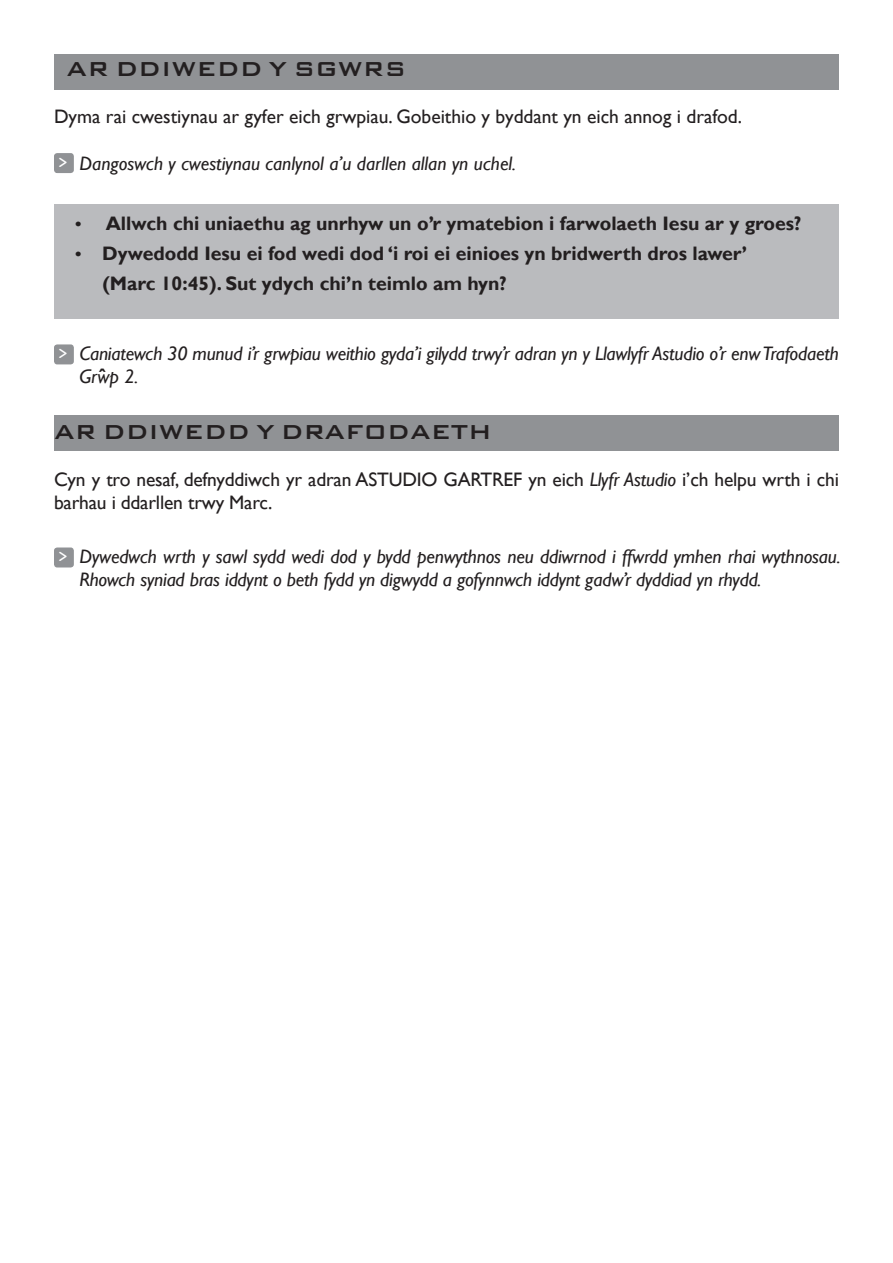
<style>
.page{position:relative;width:893px;height:1263px;background:#fff}
.page>*{position:absolute;margin:0;border:0;box-sizing:border-box;transform-origin:0 0}
.t1{font:500 27px "Bank Gothic Md BT";color:#231f20}
.t2{font:italic 19.5px/23.4px "Gill Sans";letter-spacing:-.01em;color:#231f20}
.t3{font:19.5px/23.4px "Gill Sans";letter-spacing:-.01em;color:#231f20}
.t4{font:700 19.5px "Gill Sans";color:#231f20}
.t5{font:13.5px "OCRA Std";color:#fff}
.s1{font-family:"Times New Roman";font-size:18px}
.s2{font-style:italic}
</style>
<div class="page">
<div style="left:54px;top:416px;width:785px;height:35px;background:#909295"></div>
<div style="left:54px;top:54px;width:785px;height:35px;background:#909295"></div>
<div style="left:54px;top:205px;width:785px;height:114px;background:#babbbe"></div>
<div style="left:54px;top:153px;width:20px;height:20px;background:#909295;border-radius:3px"></div>
<div style="left:54px;top:344px;width:20px;height:20px;background:#909295;border-radius:3px"></div>
<div style="left:54px;top:547px;width:20px;height:20px;background:#909295;border-radius:3px"></div>
<p class="t1" style="left:67px;top:54px;width:341px">AR DDIWEDD Y SGWRS</p>
<p class="t3" style="left:54px;top:105px;width:690px">Dyma rai cwestiynau ar gyfer eich grwpiau. Gobeithio y byddant yn eich annog i drafod.</p>
<p class="t2" style="left:80px;top:152px;width:438px">Dangoswch y cwestiynau canlynol a’u darllen allan yn uchel.</p>
<p class="t5" style="left:58px;top:156px;width:11px">&gt;</p>
<p class="t4" style="left:75px;top:211px;width:728px"><span class="s1">•</span> Allwch chi uniaethu ag unrhyw un o’r ymatebion i farwolaeth Iesu ar y groes?</p>
<p class="t4" style="left:75px;top:241px;width:673px"><span class="s1">•</span> Dywedodd Iesu ei fod wedi dod ‘i roi ei einioes yn bridwerth dros lawer’</p>
<p class="t4" style="left:102px;top:271px;width:406px">(Marc 10:45). Sut ydych chi’n teimlo am hyn?</p>
<p class="t2" style="left:80px;top:342px;width:761px">Caniatewch 30 munud i’r grwpiau weithio gyda’i gilydd trwy’r adran yn y Llawlyfr Astudio o’r enw Trafodaeth<br>Grwp 2.</p>
<p class="t1" style="left:54px;top:417px;width:439px">AR DDIWEDD Y DRAFODAETH</p>
<p class="t3" style="left:54px;top:468px;width:786px">Cyn y tro nesaf, defnyddiwch yr adran ASTUDIO GARTREF yn eich <span class="s2">Llyfr Astudio</span> i’ch helpu wrth i chi barhau i ddarllen trwy Marc.</p>
<p class="t2" style="left:80px;top:545px;width:763px">Dywedwch wrth y sawl sydd wedi dod y bydd penwythnos neu ddiwrnod i ffwrdd ymhen rhai wythnosau.<br>Rhowch syniad bras iddynt o beth fydd yn digwydd a gofynnwch iddynt gadw’r dyddiad yn rhydd.</p>
<p class="t5" style="left:58px;top:348px;width:11px">&gt;</p>
<p class="t4" style="left:99px;top:364px;width:8px">ˆ</p>
<p class="t5" style="left:58px;top:551px;width:11px">&gt;</p>
</div>
